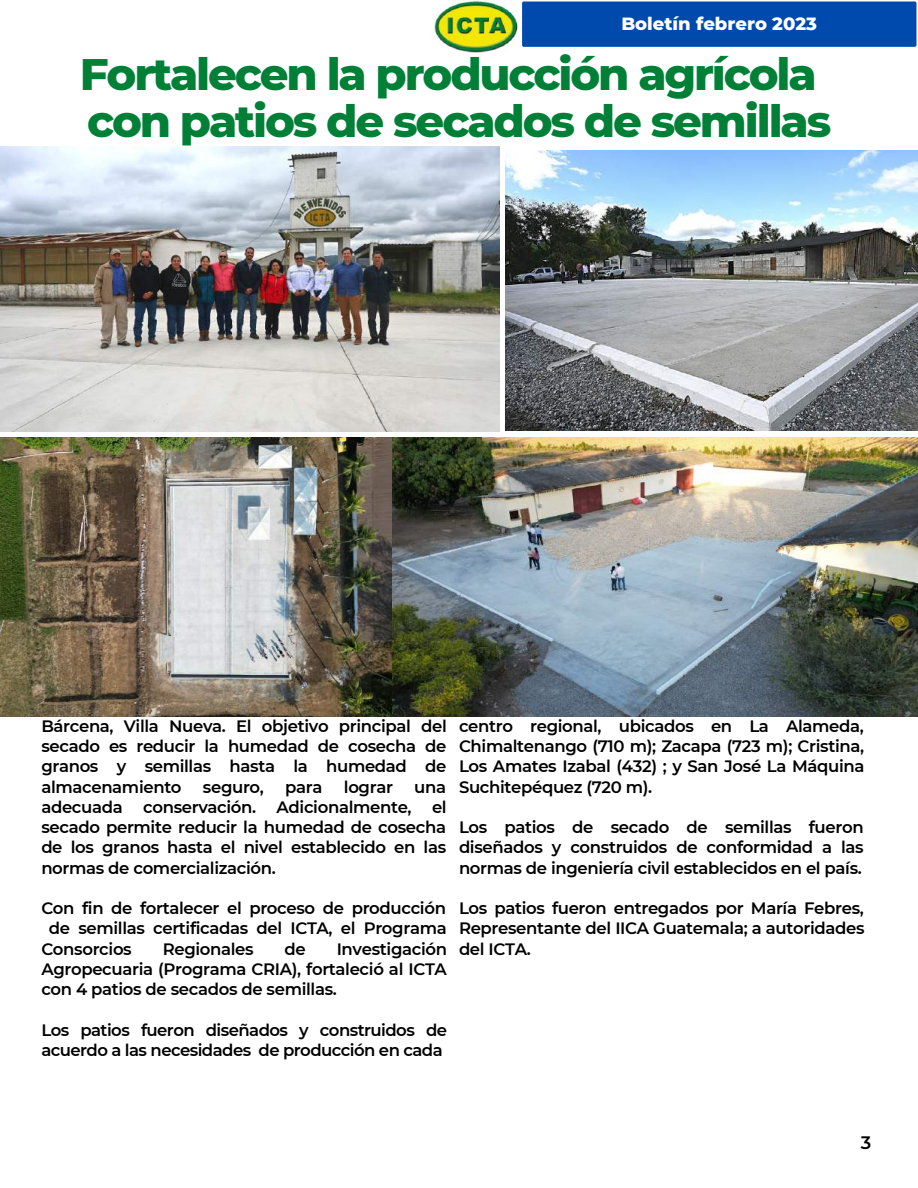
<style>
.page{position:relative;width:918px;height:1188px;background:#fff}
.page>*{position:absolute;margin:0;border:0;box-sizing:border-box;transform-origin:0 0}
.t1{font:800 45px/46.2px "Montserrat";letter-spacing:-.05em;color:#008037}
.t2{font:800 18px "Montserrat";color:#fff}
.t3{font:600 18px "Montserrat";color:#000}
.t4{font:600 16.5px/20.2px "Montserrat";letter-spacing:-.02em;color:#000;text-align:justify}
</style>
<div class="page">
<img style="left:434px;top:1px;width:84px;height:52px">
<div style="left:522px;top:1px;width:395px;height:46px;background:#004aad"></div>
<img style="left:505px;top:151px;width:413px;height:280px">
<img style="left:0;top:147px;width:500px;height:284px">
<img style="left:0;top:437px;width:918px;height:279px">
<p class="t2" style="left:621px;top:12px;width:197px">Boletín febrero 2023</p>
<h1 class="t1" style="left:80px;top:51px;width:753px">Fortalecen la producción agrícola con patios de secados de semillas</h1>
<p class="t4" style="left:41px;top:716px;width:407px">Bárcena, Villa Nueva. El objetivo principal del secado es reducir la humedad de cosecha de granos y semillas hasta la humedad de almacenamiento</p>
<p class="t4" style="left:203px;top:777px;width:63px">seguro,</p>
<p class="t4" style="left:285px;top:777px;width:39px">para</p>
<p class="t4" style="left:344px;top:777px;width:51px">lograr</p>
<p class="t4" style="left:41px;top:777px;width:407px;text-indent:373px">una adecuada conservación. Adicionalmente, el secado permite reducir la humedad de cosecha de los granos hasta el nivel establecido en las normas de comercialización.</p>
<p class="t4" style="left:41px;top:898px;width:406px">Con fin de fortalecer el proceso de producción</p>
<p class="t4" style="left:49px;top:918px;width:399px">de semillas certificadas del ICTA, el Programa</p>
<p class="t4" style="left:41px;top:939px;width:92px">Consorcios</p>
<p class="t4" style="left:163px;top:939px;width:92px">Regionales</p>
<p class="t4" style="left:285px;top:939px;width:23px">de</p>
<p class="t4" style="left:41px;top:939px;width:407px;text-indent:295px">Investigación Agropecuaria (Programa CRIA), fortaleció al ICTA con 4 patios de secados de semillas.</p>
<p class="t4" style="left:41px;top:1020px;width:407px">Los patios fueron diseñados y construidos de acuerdo a las necesidades de producción en cada</p>
<p class="t4" style="left:459px;top:716px;width:407px">centro regional, ubicados en La Alameda, Chimaltenango (710 m); Zacapa (723 m); Cristina, Los Amates Izabal (432) ; y San José La Máquina Suchitepéquez (720 m).</p>
<p class="t4" style="left:459px;top:817px;width:406px">Los patios de secado de semillas fueron diseñados y construidos de conformidad a las normas de ingeniería civil establecidos en el país.</p>
<p class="t4" style="left:459px;top:898px;width:407px">Los patios fueron entregados por María Febres, Representante del IICA Guatemala; a autoridades del ICTA.</p>
<p class="t3" style="left:861px;top:1131px;width:12px">3</p>
</div>
